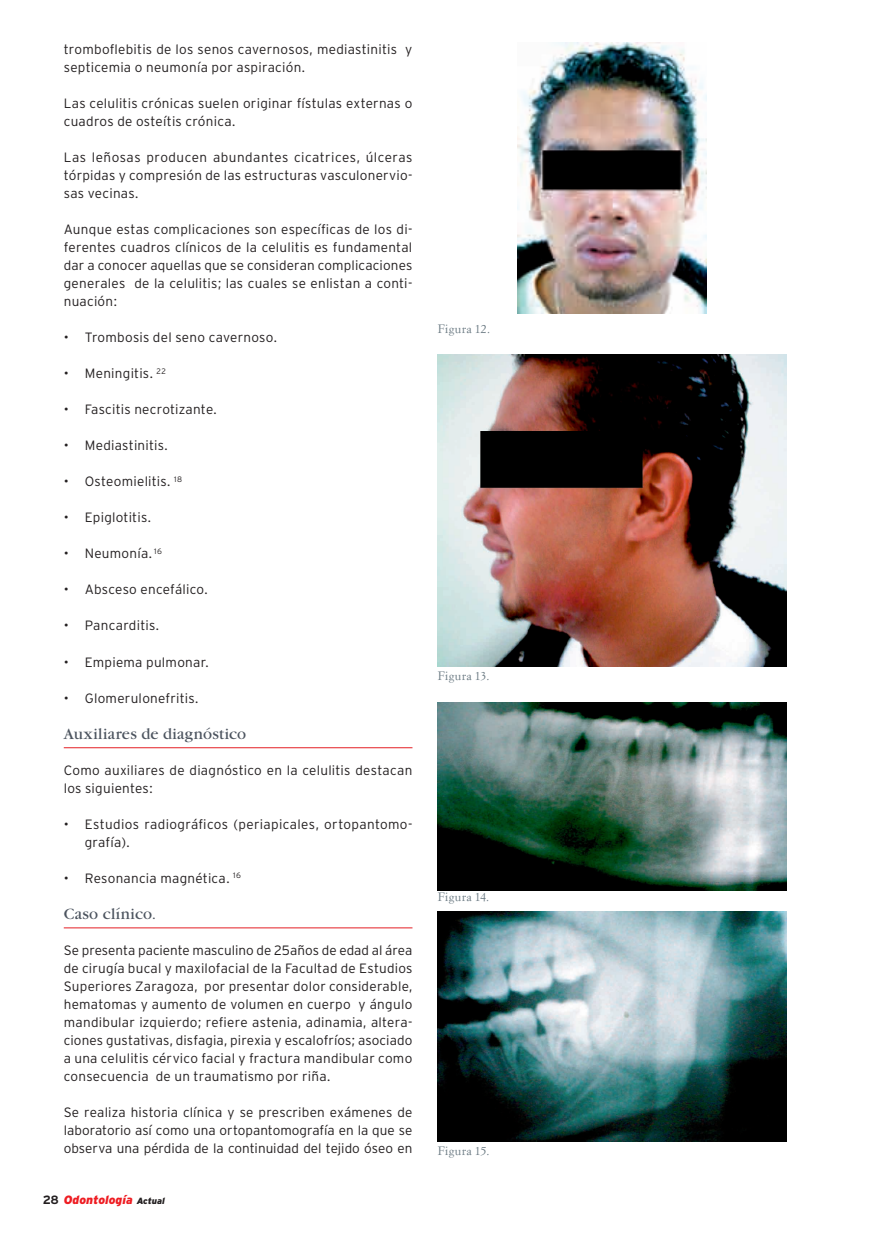
<style>
.page{position:relative;width:893px;height:1234px;background:#fff}
.page>*{position:absolute;margin:0;border:0;box-sizing:border-box;transform-origin:0 0}
.t1{font:16.5px "Garamond";letter-spacing:.02em;color:#4c545f}
.t2{font:300 13.5px/18px "Interstate";letter-spacing:.02em;color:#231f20}
.t3{font:12px "Simoncini Garamond";letter-spacing:.025em;color:#6b7a83}
.t4{font:italic 900 12px "Interstate";color:#ee1d23}
.s1{font-weight:700;font-style:normal;color:#231f20}
.s2{font-size:9px;color:#231f20}
</style>
<div class="page">
<hr style="left:64px;top:747px;width:348px;height:1px;background:#e41f25">
<hr style="left:64px;top:927px;width:348px;height:1px;background:#e41f25">
<img style="left:518px;top:43px;width:189px;height:270px">
<img style="left:438px;top:354px;width:349px;height:312px">
<img style="left:438px;top:702px;width:349px;height:188px">
<img style="left:438px;top:911px;width:349px;height:230px">
<p class="t2" style="left:64px;top:40px;width:350px">tromboflebitis de los senos cavernosos, mediastinitis y septicemia o neumonía por aspiración.</p>
<p class="t2" style="left:64px;top:94px;width:350px">Las celulitis crónicas suelen originar fístulas externas o cuadros de osteítis crónica.</p>
<p class="t2" style="left:64px;top:148px;width:350px;text-align:justify">Las leñosas producen abundantes cicatrices, úlceras tórpidas y compresión de las estructuras vasculonervio&shy;sas vecinas.</p>
<p class="t2" style="left:64px;top:220px;width:350px;text-align:justify">Aunque estas complicaciones son específicas de los di&shy;ferentes cuadros clínicos de la celulitis es fundamental dar a conocer aquellas que se consideran complicaciones generales de la celulitis; las cuales se enlistan a conti&shy;nuación:</p>
<p class="t2" style="left:64px;top:328px;width:215px">• Trombosis del seno cavernoso.</p>
<p class="t2" style="left:64px;top:364px;width:104px">• Meningitis. <sup>22</sup></p>
<p class="t2" style="left:64px;top:400px;width:154px">• Fascitis necrotizante.</p>
<p class="t2" style="left:64px;top:436px;width:106px">• Mediastinitis.</p>
<p class="t2" style="left:64px;top:472px;width:120px">• Osteomielitis. <sup>18</sup></p>
<p class="t2" style="left:64px;top:508px;width:89px">• Epiglotitis.</p>
<p class="t2" style="left:64px;top:544px;width:100px">• Neumonía. <sup>16</sup></p>
<p class="t2" style="left:64px;top:580px;width:145px">• Absceso encefálico.</p>
<p class="t2" style="left:64px;top:616px;width:97px">• Pancarditis.</p>
<p class="t2" style="left:64px;top:652px;width:147px">• Empiema pulmonar.</p>
<p class="t2" style="left:64px;top:688px;width:136px">• Glomerulonefritis.</p>
<p class="t1" style="left:64px;top:724px;width:184px">Auxiliares de diagnóstico</p>
<p class="t2" style="left:64px;top:760px;width:350px">Como auxiliares de diagnóstico en la celulitis destacan los siguientes:</p>
<p class="t2" style="left:85px;top:814px;width:329px;text-indent:-21px">• Estudios radiográficos (periapicales, ortopantomo&shy;grafía).</p>
<p class="t2" style="left:64px;top:868px;width:179px">• Resonancia magnética. <sup>16</sup></p>
<p class="t1" style="left:64px;top:904px;width:94px">Caso clínico.</p>
<p class="t2" style="left:64px;top:940px;width:350px;text-align:justify">Se presenta paciente masculino de 25años de edad al área de cirugía bucal y maxilofacial de la Facultad de Estudios Superiores Zaragoza, por presentar dolor considerable, hematomas y aumento de volumen en cuerpo y ángulo mandibular izquierdo; refiere astenia, adinamia, altera&shy;ciones gustativas, disfagia, pirexia y escalofríos; asociado a una celulitis cérvico facial y fractura mandibular como consecuencia de un traumatismo por riña.</p>
<p class="t2" style="left:64px;top:1102px;width:350px;text-align:justify">Se realiza historia clínica y se prescriben exámenes de laboratorio así como una ortopantomografía en la que se observa una pérdida de la continuidad del tejido óseo en</p>
<p class="t4" style="left:43px;top:1192px;width:124px"><span class="s1">28</span> Odontología <span class="s2">Actual</span></p>
<p class="t3" style="left:438px;top:321px;width:54px">Figura 12.</p>
<p class="t3" style="left:438px;top:668px;width:53px">Figura 13.</p>
<p class="t3" style="left:438px;top:889px;width:53px">Figura 14.</p>
<p class="t3" style="left:438px;top:1142px;width:53px">Figura 15.</p>
</div>
